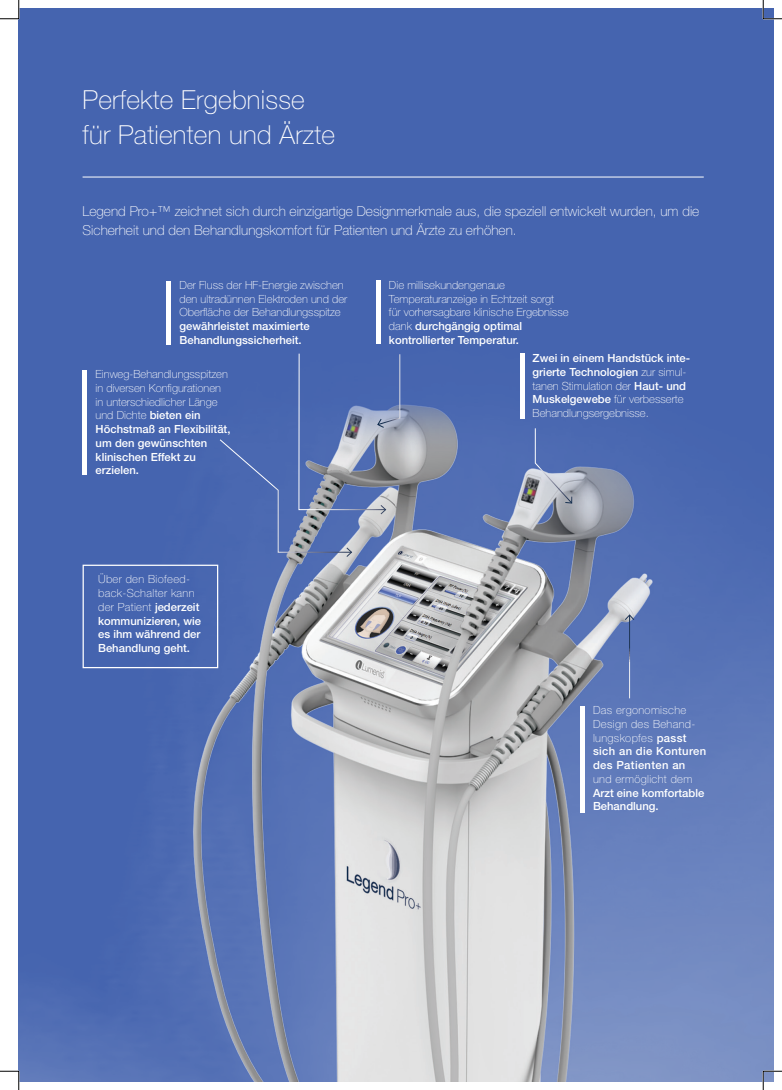
<style>
.page{position:relative;width:782px;height:1090px;background:#fff}
.page>*{position:absolute;margin:0;border:0;box-sizing:border-box;transform-origin:0 0}
.t1{font:100 26.25px/35px "Helvetica Neue LT Std";letter-spacing:.01em;color:#fff}
.t2{font:100 13.75px/18.8px "Helvetica Neue LT Std";color:#fff}
.t3{font:100 11.25px/13.8px "Helvetica Neue LT Std";color:#fff}
.t4{font:500 11.25px/13.8px "Helvetica Neue LT Std";color:#fff}
.t5{font:100 11.25px/13.8px "Helvetica Neue LT Std";letter-spacing:.03em;color:#fff}
.s1{font-weight:500}
.s2{font-weight:100}
</style>
<div class="page">
<div style="left:19px;top:8px;width:754px;height:1074px;background:#4564af"></div>
<img style="left:19px;top:280px;width:754px;height:802px">
<hr style="left:83px;top:177px;width:620px;height:1px;background:#fff">
<svg style="left:534px;top:427px;width:39px;height:77px"></svg>
<hr style="left:629px;top:615px;width:1px;height:83px;background:#fff">
<svg style="left:624px;top:614px;width:11px;height:7px"></svg>
<div style="left:166px;top:281px;width:5px;height:63px;background:#fff"></div>
<hr style="left:83px;top:370px;width:4px;height:105px;background:#fff">
<hr style="left:520px;top:353px;width:4px;height:66px;background:#fff">
<hr style="left:580px;top:706px;width:4px;height:106px;background:#fff">
<div style="left:83px;top:565px;width:135px;height:103px;border:1px solid #fff"></div>
<hr style="left:376px;top:281px;width:4px;height:63px;background:#fff">
<svg style="left:219px;top:353px;width:182px;height:205px"></svg>
<svg style="left:0;top:0;width:20px;height:20px"></svg>
<svg style="left:0;top:1070px;width:20px;height:20px"></svg>
<svg style="left:762px;top:0;width:20px;height:20px"></svg>
<svg style="left:762px;top:1070px;width:20px;height:20px"></svg>
<h1 class="t1" style="left:83px;top:82px;width:254px">Perfekte Ergebnisse für Patienten und Ärzte</h1>
<p class="t2" style="left:83px;top:202px;width:618px">Legend Pro+™ zeichnet sich durch einzigartige Designmerkmale aus, die speziell entwickelt wurden, um die<br>Sicherheit und den Behandlungskomfort für Patienten und Ärzte zu erhöhen.</p>
<p class="t3" style="left:179px;top:278px;width:169px">Der Fluss der HF-Energie zwischen den ultradünnen Elektroden und der<br>Oberfläche der Behandlungsspitze</p>
<p class="t4" style="left:179px;top:319px;width:132px">gewährleistet maximierte<br>Behandlungssicherheit.</p>
<p class="t3" style="left:96px;top:367px;width:136px">Einweg-Behandlungsspitzen in diversen Konfigurationen in unterschiedlicher Länge und Dichte <span class="s1">bieten ein<br>Höchstmaß an Flexibilität, um den gewünschten klinischen Effekt zu erzielen.</span></p>
<p class="t4" style="left:98px;top:572px;width:104px"><span class="s2">Über den Biofeed&shy;back-Schalter kann der Patient</span> jederzeit kommunizieren, wie es ihm während der<br>Behandlung geht.</p>
<p class="t3" style="left:389px;top:278px;width:181px">Die millisekundengenaue<br>Temperaturanzeige in Echtzeit sorgt für vorhersagbare klinische Ergebnisse dank <span class="s1">durchgängig optimal kontrollierter Temperatur.</span></p>
<p class="t4" style="left:532px;top:351px;width:159px">Zwei in einem Handstück inte&shy;grierte Technologien <span class="s2">zur simul&shy;tanen Stimulation der</span> Haut- und<br>Muskelgewebe <span class="s2">für verbesserte<br>Behandlungsergebnisse.</span></p>
<p class="t5" style="left:593px;top:703px;width:115px">Das ergonomische<br>Design des Behand&shy;lungskopfes <span class="s1">passt sich an die Konturen des Patienten an</span></p>
<p class="t5" style="left:593px;top:772px;width:101px">und ermöglicht dem</p>
<p class="t4" style="left:593px;top:786px;width:113px">Arzt eine komfortable<br>Behandlung.</p>
</div>
